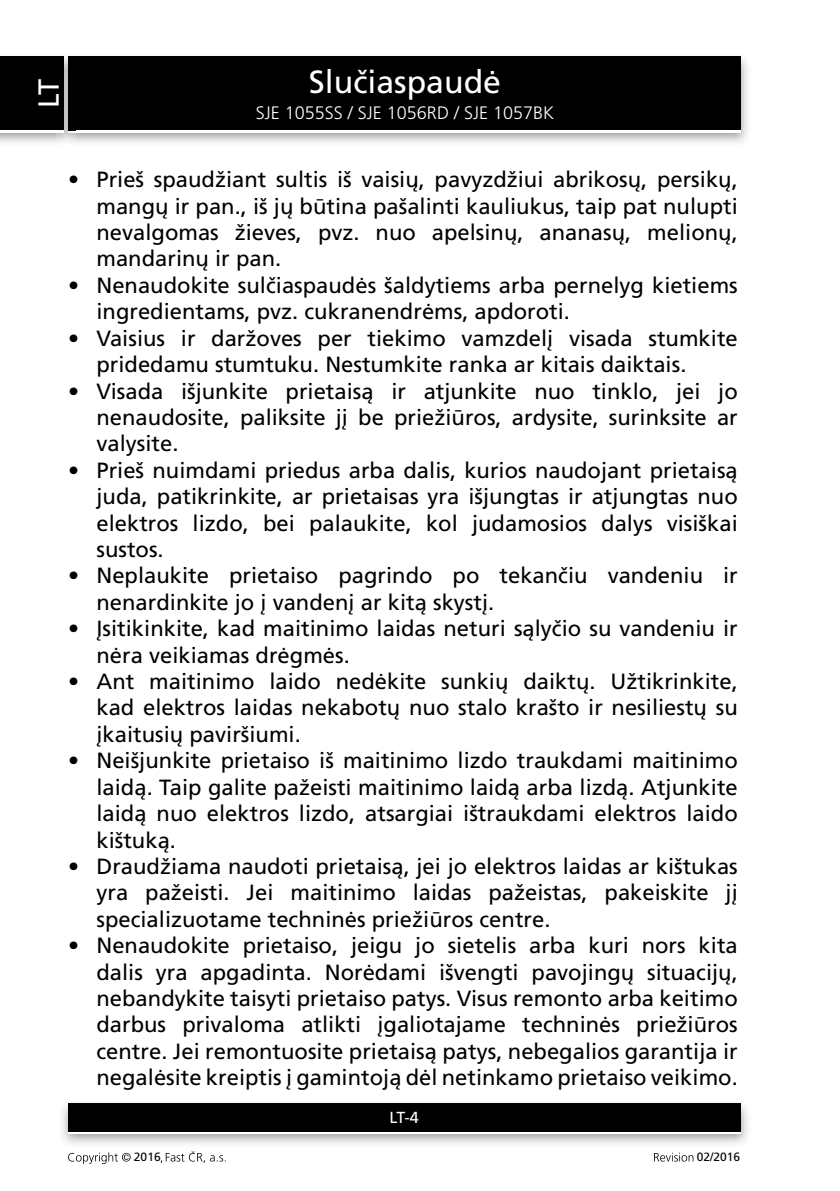
<style>
.page{position:relative;width:840px;height:1191px;background:#fff}
.page>*{position:absolute;margin:0;border:0;box-sizing:border-box;transform-origin:0 0}
.t1{font:32px "Frutiger CE";color:#fff}
.t2{font:29px "Frutiger CE";color:#fff}
.t3{font:22px/26.4px "Frutiger CE";color:#000;text-align:justify}
.t4{font:300 18px "Frutiger CE";color:#fff}
.t5{font:16px "Frutiger CE";color:#fff}
.t6{font:12px "Frutiger CE";color:#000}
</style>
<div class="page">
<img style="left:0;top:56px;width:748px;height:87px">
<div style="left:68px;top:59px;width:672px;height:74px;background:#fff"></div>
<div style="left:68px;top:57px;width:672px;height:73px;background:#000"></div>
<img style="left:62px;top:1103px;width:686px;height:41px">
<div style="left:68px;top:1106px;width:672px;height:28px;background:linear-gradient(to right,#fff,#fff)"></div>
<div style="left:68px;top:1103px;width:672px;height:28px;background:#000"></div>
<img style="left:57px;top:56px;width:18px;height:87px">
<img style="left:68px;top:130px;width:7px;height:3px">
<svg style="left:68px;top:57px;width:7px;height:2px"></svg>
<img style="left:68px;top:59px;width:7px;height:71px">
<div style="left:0;top:59px;width:64px;height:74px;background:#fff"></div>
<div style="left:0;top:57px;width:64px;height:73px;background:#000"></div>
<svg style="left:68px;top:1152px;width:62px;height:12px"></svg>
<svg style="left:161px;top:1151px;width:64px;height:12px"></svg>
<svg style="left:654px;top:1152px;width:39px;height:9px"></svg>
<h2 class="t2" style="left:32px;top:108px;width:31px;rotate:-90deg">LT</h2>
<h1 class="t1" style="left:308px;top:64px;width:194px">Slučiaspaudė</h1>
<p class="t4" style="left:255px;top:102px;width:300px">SJE 1055SS / SJE 1056RD / SJE 1057BK</p>
<p class="t3" style="left:96px;top:166px;width:642px;text-indent:-28px">• Prieš spaudžiant sultis iš vaisių, pavyzdžiui abrikosų, persikų, mangų ir pan., iš jų būtina pašalinti kauliukus, taip pat nulupti nevalgomas žieves, pvz. nuo apelsinų, ananasų, melionų, mandarinų ir pan.</p>
<p class="t3" style="left:96px;top:272px;width:642px;text-indent:-28px">• Nenaudokite sulčiaspaudės šaldytiems arba pernelyg kietiems ingredientams, pvz. cukranendrėms, apdoroti.</p>
<p class="t3" style="left:96px;top:325px;width:642px;text-indent:-28px">• Vaisius ir daržoves per tiekimo vamzdelį visada stumkite pridedamu stumtuku. Nestumkite ranka ar kitais daiktais.</p>
<p class="t3" style="left:96px;top:378px;width:642px;text-indent:-28px">• Visada išjunkite prietaisą ir atjunkite nuo tinklo, jei jo nenaudosite, paliksite jį be priežiūros, ardysite, surinksite ar valysite.</p>
<p class="t3" style="left:96px;top:457px;width:642px;text-indent:-28px">• Prieš nuimdami priedus arba dalis, kurios naudojant prietaisą juda, patikrinkite, ar prietaisas yra išjungtas ir atjungtas nuo elektros lizdo, bei palaukite, kol judamosios dalys visiškai sustos.</p>
<p class="t3" style="left:96px;top:562px;width:642px;text-indent:-28px">• Neplaukite prietaiso pagrindo po tekančiu vandeniu ir nenardinkite jo į vandenį ar kitą skystį.</p>
<p class="t3" style="left:96px;top:615px;width:642px;text-indent:-28px">• Įsitikinkite, kad maitinimo laidas neturi sąlyčio su vandeniu ir nėra veikiamas drėgmės.</p>
<p class="t3" style="left:96px;top:668px;width:642px;text-indent:-28px">• Ant maitinimo laido nedėkite sunkių daiktų. Užtikrinkite, kad elektros laidas nekabotų nuo stalo krašto ir nesiliestų su įkaitusių paviršiumi.</p>
<p class="t3" style="left:96px;top:747px;width:642px;text-indent:-28px">• Neišjunkite prietaiso iš maitinimo lizdo traukdami maitinimo laidą. Taip galite pažeisti maitinimo laidą arba lizdą. Atjunkite laidą nuo elektros lizdo, atsargiai ištraukdami elektros laido kištuką.</p>
<p class="t3" style="left:96px;top:853px;width:642px;text-indent:-28px">• Draudžiama naudoti prietaisą, jei jo elektros laidas ar kištukas yra pažeisti. Jei maitinimo laidas pažeistas, pakeiskite jį specializuotame techninės priežiūros centre.</p>
<p class="t3" style="left:96px;top:932px;width:642px;text-indent:-28px">• Nenaudokite prietaiso, jeigu jo sietelis arba kuri nors kita dalis yra apgadinta. Norėdami išvengti pavojingų situacijų, nebandykite taisyti prietaiso patys. Visus remonto arba keitimo darbus privaloma atlikti įgaliotajame techninės priežiūros centre. Jei remontuosite prietaisą patys, nebegalios garantija ir negalėsite kreiptis į gamintoją dėl netinkamo prietaiso veikimo.</p>
<p class="t5" style="left:389px;top:1108px;width:31px">LT-4</p>
<p class="t6" style="left:134px;top:1150px;width:28px">2016</p>
<p class="t6" style="left:696px;top:1150px;width:45px">02/2016</p>
</div>
